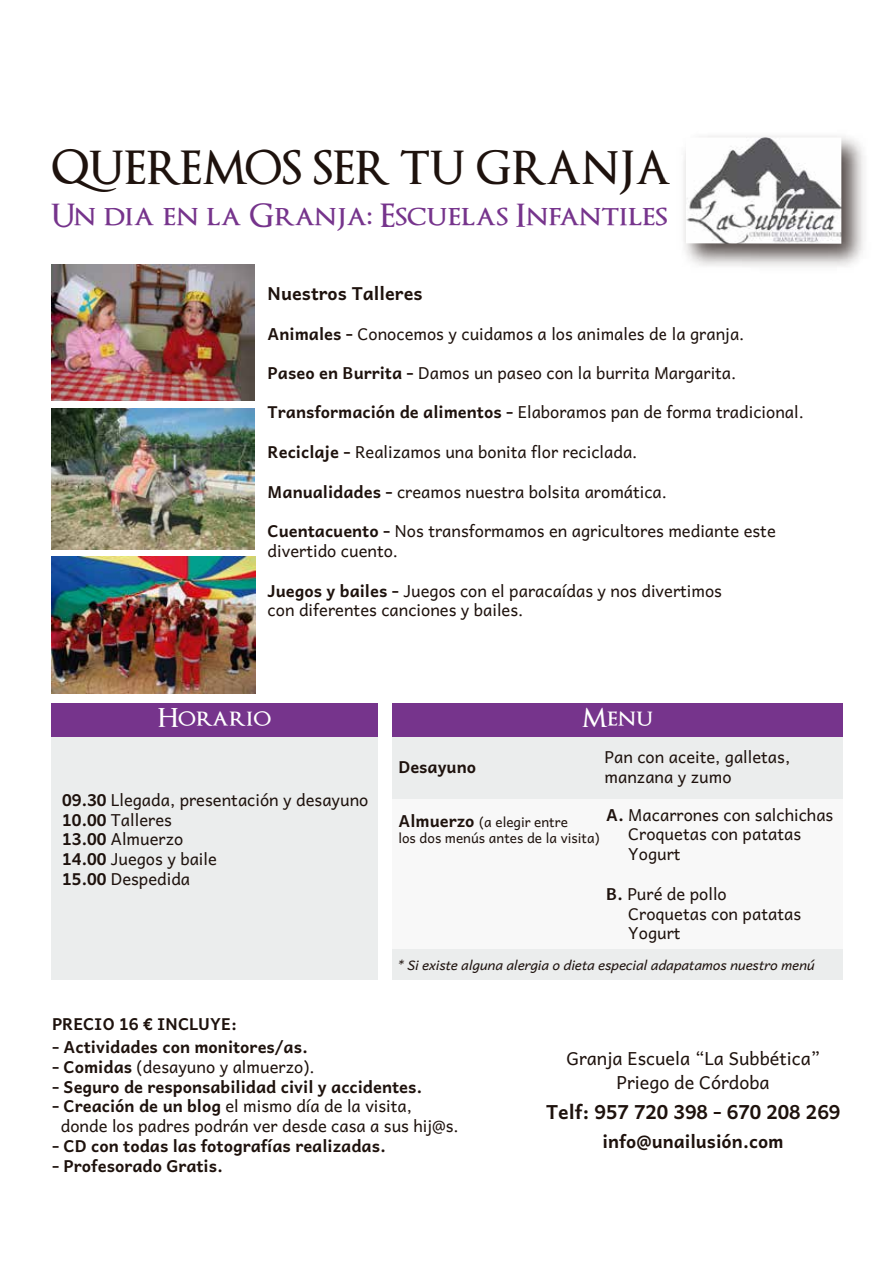
<style>
.page{position:relative;width:893px;height:1263px;background:#fff}
.page>*{position:absolute;margin:0;border:0;box-sizing:border-box;transform-origin:0 0}
.t1{font:600 45px "Optimus Princeps";color:#1e120d}
.t2{font:600 31.5px "Optimus Princeps";color:#76348c}
.t3{font:600 25.5px "Optimus Princeps";color:#fff}
.t4{font:700 19.5px "Andika New Basic";color:#1e120d}
.t5{font:18px/24px "Andika New Basic";color:#1e120d;text-align:center}
.t6{font:700 18px "Andika New Basic";color:#1e120d}
.t7{font:16.5px/19.8px "Andika New Basic";color:#1e120d}
.t8{font:700 16.5px "Andika New Basic";color:#1e120d}
.t9{font:italic 13.5px "Andika New Basic";color:#1e120d}
.t10{font:13.5px/16.2px "Andika New Basic";color:#1e120d}
.s1{font-weight:700}
.s2{font-weight:700;font-size:16.5px}
</style>
<div class="page">
<div style="left:392px;top:703px;width:451px;height:277px;background:#ebeded"></div>
<div style="left:392px;top:799px;width:451px;height:150px;background:#f8f8f8"></div>
<div style="left:51px;top:703px;width:326px;height:277px;background:#ebeded"></div>
<div style="left:51px;top:703px;width:326px;height:33px;background:#76348c"></div>
<div style="left:392px;top:703px;width:451px;height:33px;background:#76348c"></div>
<img style="left:51px;top:557px;width:204px;height:136px">
<img style="left:51px;top:408px;width:203px;height:141px">
<img style="left:51px;top:264px;width:203px;height:137px">
<img style="left:683px;top:136px;width:181px;height:131px">
<img style="left:686px;top:137px;width:155px;height:107px">
<h1 class="t1" style="left:52px;top:144px;width:621px">QUEREMOS SER TU GRANJA</h1>
<h2 class="t2" style="left:51px;top:199px;width:618px">Un dia en la Granja: Escuelas Infantiles</h2>
<p class="t6" style="left:268px;top:277px;width:156px">Nuestros Talleres</p>
<p class="t7" style="left:268px;top:321px;width:478px"><span class="s1">Animales -</span> Conocemos y cuidamos a los animales de la granja.</p>
<p class="t7" style="left:268px;top:361px;width:470px"><span class="s1">Paseo en Burrita -</span> Damos un paseo con la burrita Margarita.</p>
<p class="t7" style="left:268px;top:400px;width:538px"><span class="s1">Transformación de alimentos -</span> Elaboramos pan de forma tradicional.</p>
<p class="t7" style="left:268px;top:440px;width:371px"><span class="s1">Reciclaje -</span> Realizamos una bonita flor reciclada.</p>
<p class="t7" style="left:268px;top:479px;width:401px"><span class="s1">Manualidades -</span> creamos nuestra bolsita aromática.</p>
<p class="t7" style="left:268px;top:519px;width:510px"><span class="s1">Cuentacuento -</span> Nos transformamos en agricultores mediante este divertido cuento.</p>
<p class="t7" style="left:268px;top:578px;width:456px"><span class="s1">Juegos y bailes -</span> Juegos con el paracaídas y nos divertimos con diferentes canciones y bailes.</p>
<h3 class="t3" style="left:158px;top:705px;width:115px">Horario</h3>
<h3 class="t3" style="left:582px;top:705px;width:73px">Menu</h3>
<p class="t7" style="left:62px;top:787px;width:308px"><span class="s1">09.30</span> Llegada, presentación y desayuno<br><span class="s1">10.00</span> Talleres<br><span class="s1">13.00</span> Almuerzo<br><span class="s1">14.00</span> Juegos y baile<br><span class="s1">15.00</span> Despedida</p>
<p class="t8" style="left:52px;top:1008px;width:186px">PRECIO 16 € INCLUYE:</p>
<p class="t8" style="left:398px;top:751px;width:79px">Desayuno</p>
<p class="t7" style="left:605px;top:745px;width:187px">Pan con aceite, galletas, manzana y zumo</p>
<p class="t7" style="left:628px;top:802px;width:207px;text-indent:-22px"><span class="s1">A.</span> Macarrones con salchichas<br>Croquetas con patatas<br>Yogurt</p>
<p class="t7" style="left:628px;top:881px;width:174px;text-indent:-22px"><span class="s1">B.</span> Puré de pollo<br>Croquetas con patatas<br>Yogurt</p>
<p class="t10" style="left:398px;top:811px;width:203px"><span class="s2">Almuerzo</span> (a elegir entre<br>los dos menús antes de la visita)</p>
<p class="t9" style="left:397px;top:953px;width:419px">* Si existe alguna alergia o dieta especial adapatamos nuestro menú</p>
<p class="t8" style="left:52px;top:1032px;width:257px">- Actividades con monitores/as.</p>
<p class="t7" style="left:52px;top:1054px;width:264px"><span class="s1">- Comidas</span> (desayuno y almuerzo).</p>
<p class="t8" style="left:52px;top:1071px;width:372px">- Seguro de responsabilidad civil y accidentes.</p>
<p class="t7" style="left:61px;top:1094px;width:399px;text-indent:-9px"><span class="s1">- Creación de un blog</span> el mismo día de la visita, donde los padres podrán ver desde casa a sus hij@s.</p>
<p class="t8" style="left:52px;top:1131px;width:335px">- CD con todas las fotografías realizadas.</p>
<p class="t8" style="left:52px;top:1151px;width:172px">- Profesorado Gratis.</p>
<p class="t5" style="left:566px;top:1044px;width:255px">Granja Escuela “La Subbética”<br>Priego de Córdoba</p>
<p class="t4" style="left:546px;top:1094px;width:296px">Telf: 957 720 398 - 670 208 269</p>
<p class="t6" style="left:603px;top:1124px;width:182px">info@unailusión.com</p>
</div>
